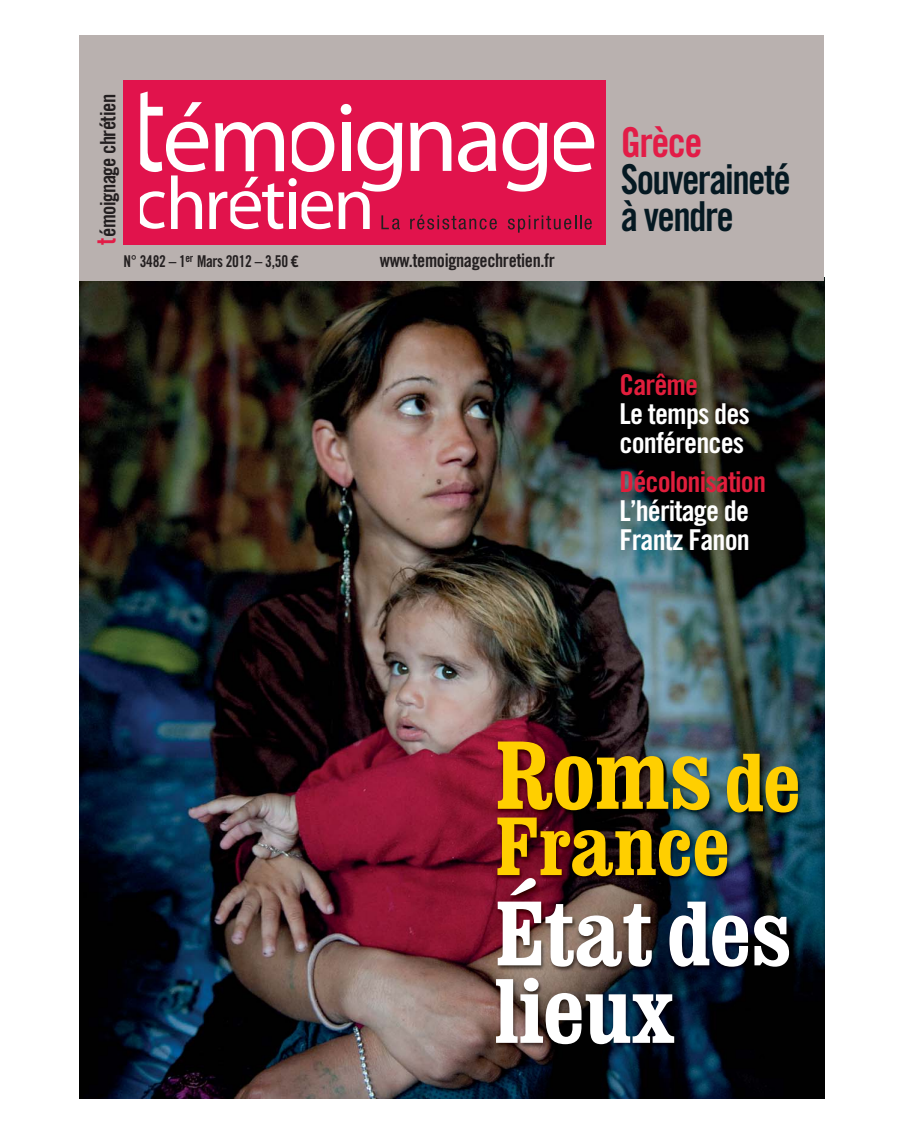
<style>
.page{position:relative;width:904px;height:1134px;background:#fff}
.page>*{position:absolute;margin:0;border:0;box-sizing:border-box;transform-origin:0 0}
.t1{font:700 condensed 95px "Clarendon BT";color:#ffcf00;scale:1.08 1}
.t2{font:700 condensed 90px/77.5px "Clarendon BT";letter-spacing:-.005em;color:#fff;scale:1.08 1}
.t3{font:700 condensed 81.25px "Clarendon BT";letter-spacing:-.005em;color:#ffcf00;scale:1.08 1}
.t4{font:41.25px/37.5px "Trade Gothic Bold Cond Twenty";letter-spacing:-.04em;color:#051922;scale:.95 1}
.t5{font:41.25px "Trade Gothic Bold Cond Twenty";letter-spacing:-.04em;color:#e21c47}
.t6{font:28.75px/28.8px "Trade Gothic Bold Cond Twenty";letter-spacing:-.03em;color:#fff}
.t7{font:28.75px "Trade Gothic Bold Cond Twenty";letter-spacing:-.03em;color:#e11e3c}
.t8{font:21.25px "Trade Gothic Bold Cond Twenty";letter-spacing:-.025em;color:#231f20}
.t9{font:18.75px "Trade Gothic Bold Cond Twenty";letter-spacing:-.02em;color:#231f20}
.t10{font:16.25px "Trade Gothic Bold Cond Twenty";letter-spacing:-.02em;color:#231f20;scale:.94 1}
.s1{font-size:26.25px;color:#e21c47}
.s2{font-family:"Taz";font-weight:700;font-size:17.5px}
.s3{font-size:81.25px}
</style>
<div class="page">
<img style="left:80px;top:281px;width:744px;height:817px">
<div style="left:80px;top:35px;width:744px;height:246px;background:#b9b1af"></div>
<div style="left:123px;top:80px;width:482px;height:164px;background:#e1134c"></div>
<svg style="left:554px;top:122px;width:40px;height:50px"></svg>
<svg style="left:410px;top:122px;width:41px;height:49px"></svg>
<svg style="left:458px;top:122px;width:38px;height:50px"></svg>
<svg style="left:502px;top:122px;width:45px;height:70px"></svg>
<svg style="left:140px;top:92px;width:262px;height:137px"></svg>
<svg style="left:410px;top:215px;width:87px;height:14px"></svg>
<svg style="left:508px;top:215px;width:83px;height:18px"></svg>
<img style="left:438px;top:732px;width:386px;height:366px">
<p class="t8" style="left:100px;top:245px;width:152px;rotate:-90deg"><span class="s1">t</span>émoignage chrétien</p>
<p class="t10" style="left:123px;top:256px;width:188px">N° 3482 – 1<sup>er</sup> Mars 2012 – 3,50 <span class="s2">€</span></p>
<p class="t9" style="left:380px;top:254px;width:177px">www.temoignagechretien.fr</p>
<h3 class="t5" style="left:621px;top:127px;width:83px">Grèce</h3>
<h3 class="t4" style="left:621px;top:164px;width:180px">Souveraineté à vendre</h3>
<p class="t7" style="left:619px;top:375px;width:80px">Carême</p>
<p class="t6" style="left:619px;top:402px;width:132px">Le temps des conférences</p>
<p class="t7" style="left:619px;top:472px;width:148px">Décolonisation</p>
<p class="t6" style="left:619px;top:499px;width:132px">L’héritage de<br>Frantz Fanon</p>
<h1 class="t1" style="left:495px;top:741px;width:285px">Roms <span class="s3">de</span></h1>
<h3 class="t3" style="left:495px;top:817px;width:219px">France</h3>
<h2 class="t2" style="left:495px;top:902px;width:276px">État des lieux</h2>
</div>
